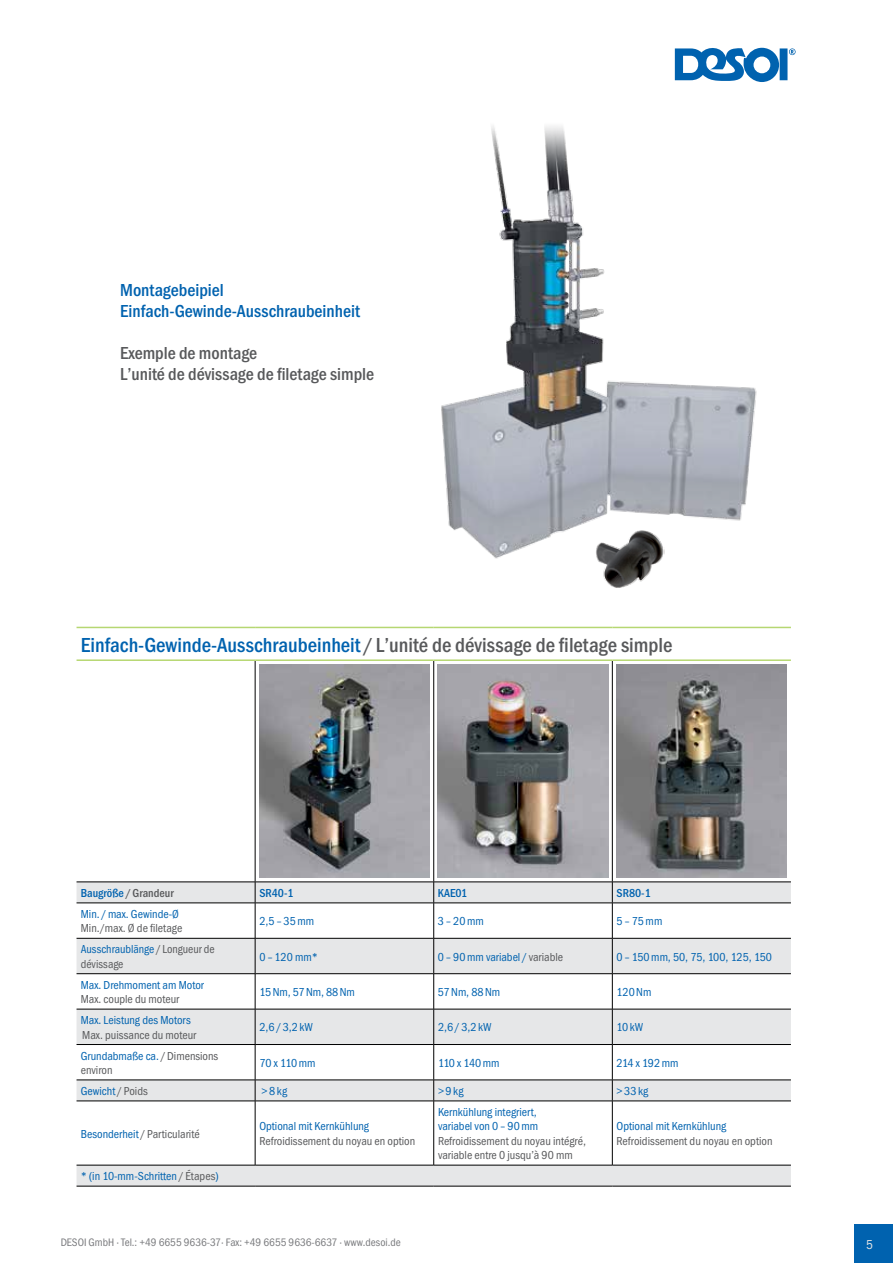
<style>
.page{position:relative;width:893px;height:1263px;background:#fff}
.page>*{position:absolute;margin:0;border:0;box-sizing:border-box;transform-origin:0 0}
.t1{font:500 condensed 21px "Franklin Gothic";color:#58595b}
.t2{font:500 condensed 18px/21px "Franklin Gothic";color:#58595b}
.t3{font:500 condensed 18px/21px "Franklin Gothic";color:#0062af}
.t4{font:condensed 13.5px "Franklin Gothic";color:#e2e3e4}
.t5{font:condensed 12px/14.4px "Franklin Gothic";color:#0062af}
.t6{font:condensed 12px/14.4px "Franklin Gothic";color:#58595b}
.t7{font:500 condensed 12px "Franklin Gothic";color:#58595b}
.t8{font:500 condensed 12px "Franklin Gothic";color:#0062af}
.t9{font:condensed 12px "Franklin Gothic";letter-spacing:-.025em;color:#0062af}
.t10{font:condensed 11.25px "Franklin Gothic";color:#797a7d}
.s1{color:#0062af}
.s2{color:#58595b}
</style>
<div class="page">
<div style="left:855px;top:1225px;width:38px;height:38px;background:#0062af"></div>
<svg style="left:675px;top:47px;width:121px;height:35px"></svg>
<svg style="left:77px;top:661px;width:714px;height:221px"></svg>
<svg style="left:77px;top:883px;width:714px;height:303px"></svg>
<hr style="left:255px;top:661px;width:1px;height:221px;background:#000">
<hr style="left:433px;top:661px;width:1px;height:221px;background:#000">
<hr style="left:612px;top:661px;width:1px;height:221px;background:#000">
<hr style="left:77px;top:882px;width:178px;height:1px;background:#000">
<hr style="left:255px;top:882px;width:179px;height:1px;background:#000">
<svg style="left:255px;top:882px;width:1px;height:21px"></svg>
<hr style="left:434px;top:882px;width:178px;height:1px;background:#000">
<svg style="left:433px;top:882px;width:1px;height:21px"></svg>
<hr style="left:612px;top:882px;width:179px;height:1px;background:#000">
<svg style="left:612px;top:882px;width:1px;height:21px"></svg>
<hr style="left:77px;top:903px;width:178px;height:1px;background:#000">
<hr style="left:255px;top:903px;width:179px;height:1px;background:#000">
<hr style="left:255px;top:903px;width:1px;height:35px;background:#000">
<hr style="left:434px;top:903px;width:178px;height:1px;background:#000">
<hr style="left:433px;top:903px;width:1px;height:35px;background:#000">
<hr style="left:612px;top:903px;width:179px;height:1px;background:#000">
<hr style="left:612px;top:903px;width:1px;height:35px;background:#000">
<hr style="left:77px;top:938px;width:178px;height:1px;background:#000">
<hr style="left:255px;top:938px;width:179px;height:1px;background:#000">
<hr style="left:255px;top:938px;width:1px;height:35px;background:#000">
<hr style="left:434px;top:938px;width:178px;height:1px;background:#000">
<hr style="left:433px;top:938px;width:1px;height:35px;background:#000">
<hr style="left:612px;top:938px;width:179px;height:1px;background:#000">
<hr style="left:612px;top:938px;width:1px;height:35px;background:#000">
<hr style="left:77px;top:973px;width:178px;height:1px;background:#000">
<hr style="left:255px;top:973px;width:179px;height:1px;background:#000">
<hr style="left:255px;top:974px;width:1px;height:35px;background:#000">
<hr style="left:434px;top:973px;width:178px;height:1px;background:#000">
<hr style="left:433px;top:974px;width:1px;height:35px;background:#000">
<hr style="left:612px;top:973px;width:179px;height:1px;background:#000">
<hr style="left:612px;top:974px;width:1px;height:35px;background:#000">
<hr style="left:77px;top:1009px;width:178px;height:1px;background:#000">
<hr style="left:255px;top:1009px;width:179px;height:1px;background:#000">
<hr style="left:255px;top:1009px;width:1px;height:35px;background:#000">
<hr style="left:434px;top:1009px;width:178px;height:1px;background:#000">
<hr style="left:433px;top:1009px;width:1px;height:35px;background:#000">
<hr style="left:612px;top:1009px;width:179px;height:1px;background:#000">
<hr style="left:612px;top:1009px;width:1px;height:35px;background:#000">
<hr style="left:77px;top:1044px;width:178px;height:1px;background:#000">
<hr style="left:255px;top:1044px;width:179px;height:1px;background:#000">
<hr style="left:255px;top:1045px;width:1px;height:35px;background:#000">
<hr style="left:434px;top:1044px;width:178px;height:1px;background:#000">
<hr style="left:433px;top:1045px;width:1px;height:35px;background:#000">
<hr style="left:612px;top:1044px;width:179px;height:1px;background:#000">
<hr style="left:612px;top:1045px;width:1px;height:35px;background:#000">
<hr style="left:77px;top:1080px;width:178px;height:1px;background:#000">
<hr style="left:255px;top:1080px;width:179px;height:1px;background:#000">
<svg style="left:255px;top:1080px;width:1px;height:21px"></svg>
<hr style="left:434px;top:1080px;width:178px;height:1px;background:#000">
<svg style="left:433px;top:1080px;width:1px;height:21px"></svg>
<hr style="left:612px;top:1080px;width:179px;height:1px;background:#000">
<svg style="left:612px;top:1080px;width:1px;height:21px"></svg>
<hr style="left:77px;top:1101px;width:178px;height:1px;background:#000">
<hr style="left:255px;top:1101px;width:179px;height:1px;background:#000">
<hr style="left:255px;top:1101px;width:1px;height:64px;background:#000">
<hr style="left:434px;top:1101px;width:178px;height:1px;background:#000">
<hr style="left:433px;top:1101px;width:1px;height:64px;background:#000">
<hr style="left:612px;top:1101px;width:179px;height:1px;background:#000">
<hr style="left:612px;top:1101px;width:1px;height:64px;background:#000">
<hr style="left:77px;top:1165px;width:178px;height:1px;background:#000">
<hr style="left:255px;top:1165px;width:179px;height:1px;background:#000">
<hr style="left:434px;top:1165px;width:178px;height:1px;background:#000">
<hr style="left:612px;top:1165px;width:179px;height:1px;background:#000">
<hr style="left:77px;top:1186px;width:178px;height:1px;background:#000">
<hr style="left:255px;top:1186px;width:179px;height:1px;background:#000">
<hr style="left:434px;top:1186px;width:178px;height:1px;background:#000">
<hr style="left:612px;top:1186px;width:179px;height:1px;background:#000">
<hr style="left:77px;top:627px;width:178px;height:1px;background:#b6d772">
<hr style="left:255px;top:627px;width:179px;height:1px;background:#b6d772">
<hr style="left:434px;top:627px;width:178px;height:1px;background:#b6d772">
<hr style="left:612px;top:627px;width:179px;height:1px;background:#b6d772">
<hr style="left:77px;top:659px;width:178px;height:2px;background:#b6d772">
<hr style="left:255px;top:659px;width:179px;height:2px;background:#b6d772">
<hr style="left:434px;top:659px;width:178px;height:2px;background:#b6d772">
<hr style="left:612px;top:659px;width:179px;height:2px;background:#b6d772">
<img style="left:259px;top:665px;width:170px;height:213px">
<img style="left:438px;top:665px;width:170px;height:213px">
<img style="left:617px;top:665px;width:170px;height:213px">
<img style="left:441px;top:126px;width:316px;height:433px">
<img style="left:594px;top:529px;width:71px;height:59px">
<h2 class="t3" style="left:120px;top:279px;width:241px">Montagebeipiel<br>Einfach-Gewinde-Ausschraubeinheit</h2>
<h2 class="t2" style="left:120px;top:342px;width:256px">Exemple de montage<br>L’unité de dévissage de filetage simple</h2>
<h1 class="t1" style="left:81px;top:633px;width:593px"><span class="s1">Einfach-Gewinde-Ausschraubeinheit</span> / L’unité de dévissage de filetage simple</h1>
<p class="t7" style="left:81px;top:886px;width:94px"><span class="s1">Baugröße</span> /Grandeur</p>
<p class="t8" style="left:259px;top:886px;width:36px">SR40-1</p>
<p class="t8" style="left:438px;top:886px;width:31px">KAE01</p>
<p class="t8" style="left:617px;top:886px;width:36px">SR80-1</p>
<p class="t5" style="left:81px;top:907px;width:100px">Min. /max. Gewinde-Ø</p>
<p class="t6" style="left:81px;top:921px;width:103px">Min./max. Ø de filetage</p>
<p class="t5" style="left:259px;top:914px;width:56px">2,5–35mm</p>
<p class="t5" style="left:438px;top:914px;width:47px">3–20mm</p>
<p class="t5" style="left:617px;top:914px;width:47px">5–75mm</p>
<p class="t6" style="left:81px;top:942px;width:135px"><span class="s1">Ausschraublänge</span> / Longueur de dévissage</p>
<p class="t5" style="left:259px;top:949px;width:60px">0–120 mm*</p>
<p class="t5" style="left:438px;top:949px;width:127px">0–90mm variabel / <span class="s2">variable</span></p>
<p class="t5" style="left:617px;top:949px;width:157px">0–150mm, 50, 75, 100, 125, 150</p>
<p class="t5" style="left:81px;top:978px;width:125px">Max. Drehmoment am Motor</p>
<p class="t6" style="left:81px;top:992px;width:100px">Max. couple du moteur</p>
<p class="t5" style="left:259px;top:985px;width:97px">15Nm, 57Nm, 88Nm</p>
<p class="t5" style="left:438px;top:985px;width:64px">57Nm, 88Nm</p>
<p class="t5" style="left:617px;top:985px;width:36px">120Nm</p>
<p class="t5" style="left:81px;top:1013px;width:111px">Max. Leistung des Motors</p>
<p class="t6" style="left:82px;top:1027px;width:115px">Max. puissance du moteur</p>
<p class="t5" style="left:259px;top:1020px;width:55px">2,6/3,2kW</p>
<p class="t5" style="left:438px;top:1020px;width:55px">2,6/3,2kW</p>
<p class="t5" style="left:617px;top:1020px;width:28px">10kW</p>
<p class="t6" style="left:81px;top:1048px;width:139px"><span class="s1">Grundabmaße ca.</span> /Dimensions environ</p>
<p class="t5" style="left:259px;top:1056px;width:58px">70 x 110mm</p>
<p class="t9" style="left:438px;top:1056px;width:63px">110 x 140mm</p>
<p class="t5" style="left:617px;top:1056px;width:63px">214 x 192mm</p>
<p class="t5" style="left:81px;top:1084px;width:68px">Gewicht <span class="s2">/ Poids</span></p>
<p class="t5" style="left:262px;top:1084px;width:27px">&gt;8kg</p>
<p class="t5" style="left:438px;top:1084px;width:27px">&gt;9kg</p>
<p class="t5" style="left:617px;top:1084px;width:33px">&gt;33kg</p>
<p class="t6" style="left:81px;top:1126px;width:120px"><span class="s1">Besonderheit</span> / Particularité</p>
<p class="t5" style="left:438px;top:1105px;width:102px">Kernkühlung integriert, variabel von 0–90mm</p>
<p class="t6" style="left:438px;top:1134px;width:149px">Refroidissement du noyau intégré, variable entre 0 jusqu’à 90 mm</p>
<p class="t5" style="left:259px;top:1119px;width:111px">Optional mit Kernkühlung</p>
<p class="t6" style="left:259px;top:1134px;width:157px">Refroidissement du noyau en option</p>
<p class="t5" style="left:617px;top:1119px;width:111px">Optional mit Kernkühlung</p>
<p class="t6" style="left:617px;top:1134px;width:157px">Refroidissement du noyau en option</p>
<p class="t5" style="left:81px;top:1169px;width:139px">* (in 10-mm-Schritten <span class="s2">/ Étapes</span>)</p>
<p class="t10" style="left:61px;top:1236px;width:342px">DESOI GmbH · Tel.: +49 6655 9636-37· Fax: +49 6655 9636-6637 · www.desoi.de</p>
<p class="t4" style="left:866px;top:1237px;width:8px">5</p>
</div>
